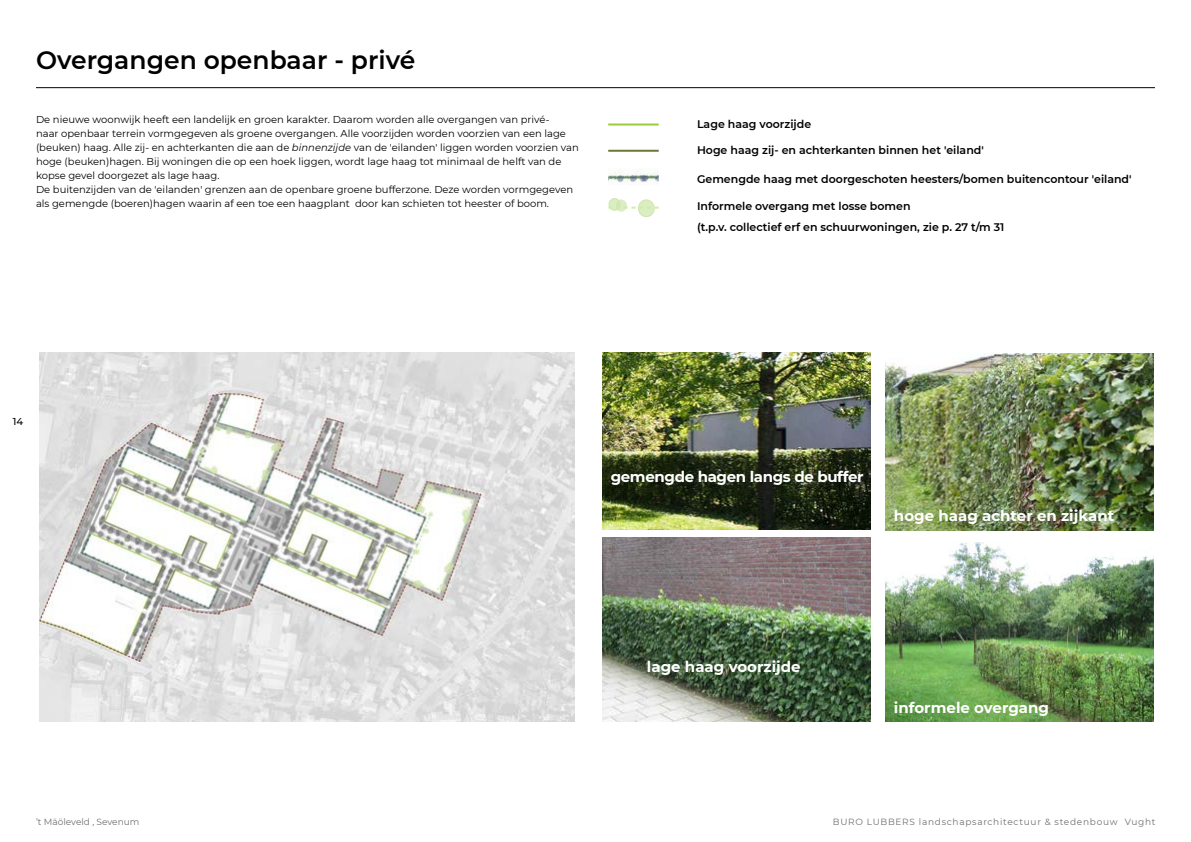
<style>
.page{position:relative;width:1191px;height:842px;background:#fff}
.page>*{position:absolute;margin:0;border:0;box-sizing:border-box;transform-origin:0 0}
.t1{font:600 25px "Montserrat";color:#000}
.t2{font:700 15px "Montserrat";color:#fff}
.t3{font:700 15px "Montserrat";letter-spacing:-.025em;color:#fff}
.t4{font:600 11px/21px "Montserrat";color:#000}
.t5{font:10px/14px "Montserrat";color:#000}
.t6{font:500 10px "Montserrat";color:#000}
.t7{font:9px "Montserrat";letter-spacing:.08em;color:#706f6f}
.t8{font:9px "Montserrat";color:#706f6f}
.s1{font-style:italic}
</style>
<div class="page">
<hr style="left:36px;top:87px;width:1119px;height:1px;background:#000">
<img style="left:885px;top:543px;width:268px;height:178px">
<img style="left:602px;top:353px;width:268px;height:176px">
<img style="left:885px;top:353px;width:268px;height:177px">
<img style="left:40px;top:353px;width:534px;height:368px">
<hr style="left:608px;top:124px;width:50px;height:2px;background:#9acc39">
<hr style="left:608px;top:150px;width:50px;height:2px;background:#6a7934">
<img style="left:608px;top:169px;width:50px;height:16px">
<svg style="left:608px;top:198px;width:50px;height:19px"></svg>
<img style="left:602px;top:538px;width:268px;height:183px">
<h1 class="t1" style="left:36px;top:43px;width:381px">Overgangen openbaar - privé</h1>
<p class="t5" style="left:36px;top:112px;width:544px">De nieuwe woonwijk heeft een landelijk en groen karakter. Daarom worden alle overgangen van privé-<br>naar openbaar terrein vormgegeven als groene overgangen. Alle voorzijden worden voorzien van een lage (beuken) haag. Alle zij- en achterkanten die aan de <span class="s1">binnenzijde</span> van de 'eilanden' liggen worden voorzien van hoge (beuken)hagen. Bij woningen die op een hoek liggen, wordt lage haag tot minimaal de helft van de kopse gevel doorgezet als lage haag.<br>De buitenzijden van de 'eilanden' grenzen aan de openbare groene bufferzone. Deze worden vormgegeven als gemengde (boeren)hagen waarin af een toe een haagplant door kan schieten tot heester of boom.</p>
<p class="t4" style="left:697px;top:113px;width:116px">Lage haag voorzijde</p>
<p class="t4" style="left:697px;top:139px;width:288px">Hoge haag zij- en achterkanten binnen het 'eiland'</p>
<p class="t4" style="left:697px;top:168px;width:436px">Gemengde haag met doorgeschoten heesters/bomen buitencontour 'eiland'</p>
<p class="t4" style="left:697px;top:195px;width:309px">Informele overgang met losse bomen<br>(t.p.v. collectief erf en schuurwoningen, zie p. 27 t/m 31</p>
<p class="t6" style="left:13px;top:414px;width:12px">14</p>
<h2 class="t3" style="left:610px;top:466px;width:254px">gemengde hagen langs de buffer</h2>
<h2 class="t2" style="left:894px;top:505px;width:222px">hoge haag achter en zijkant</h2>
<h2 class="t2" style="left:647px;top:656px;width:155px">lage haag voorzijde</h2>
<h2 class="t2" style="left:894px;top:696px;width:157px">informele overgang</h2>
<p class="t8" style="left:36px;top:815px;width:105px">’t Mäöleveld , Sevenum</p>
<p class="t7" style="left:833px;top:815px;width:324px">BURO LUBBERS landschapsarchitectuur &amp; stedenbouw Vught</p>
</div>
